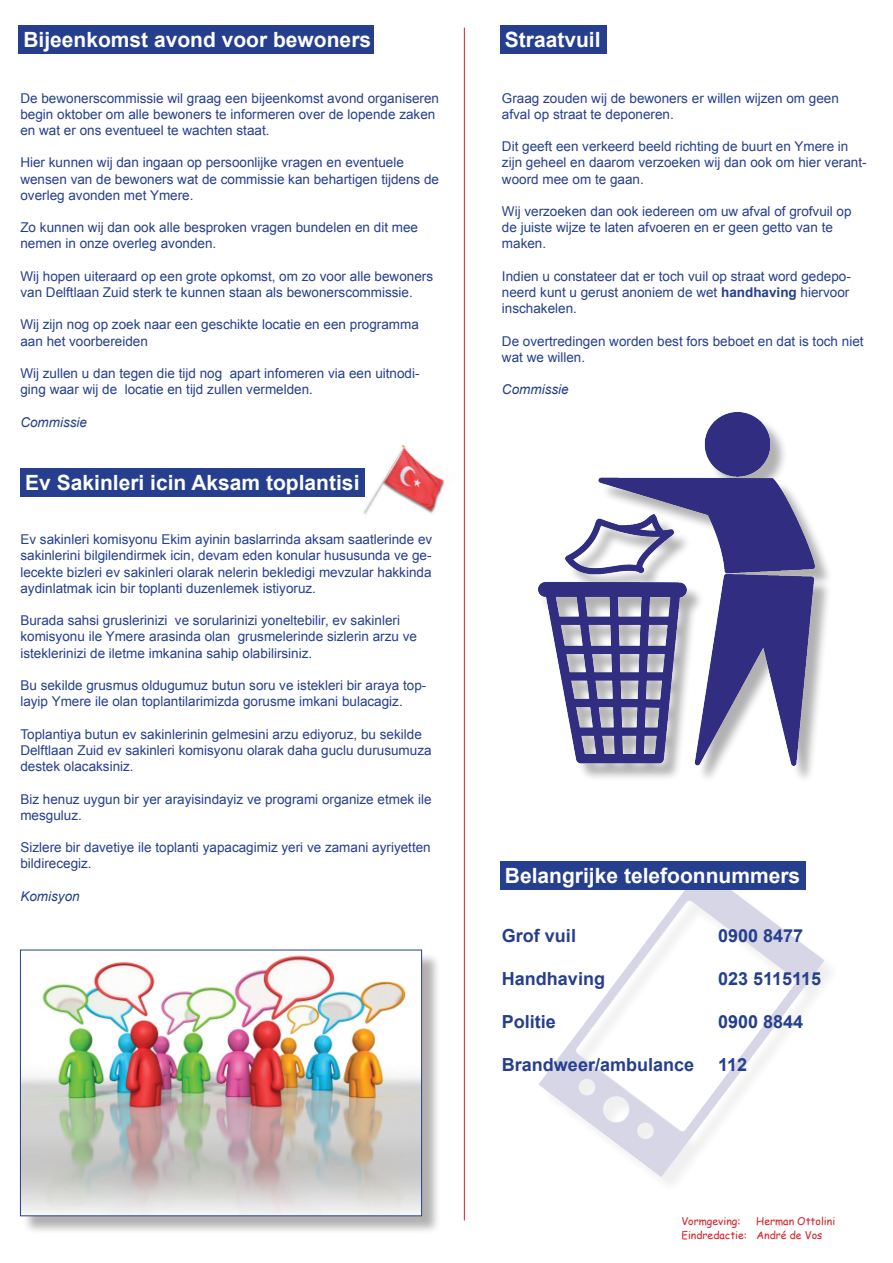
<style>
.page{position:relative;width:893px;height:1263px;background:#fff}
.page>*{position:absolute;margin:0;border:0;box-sizing:border-box;transform-origin:0 0}
.t1{font:700 21px "Arial";color:#fff}
.t2{font:700 18px "Arial";color:#253f8e}
.t3{font:13.5px/16.2px "Arial";color:#253f8e}
.t4{font:italic 13.5px "Arial";color:#253f8e}
.t5{font:10.5px/14.4px "Comic Sans MS";color:#d1232a}
.s1{font-weight:700}
</style>
<div class="page">
<img style="left:538px;top:868px;width:286px;height:309px">
<div style="left:19px;top:26px;width:355px;height:28px;background:#253f8e"></div>
<div style="left:500px;top:26px;width:106px;height:28px;background:#253f8e"></div>
<div style="left:500px;top:861px;width:305px;height:29px;background:#253f8e"></div>
<div style="left:20px;top:469px;width:345px;height:28px;background:#253f8e"></div>
<div style="left:22px;top:952px;width:419px;height:283px;background:#231f20;opacity:.35"></div>
<img style="left:22px;top:952px;width:398px;height:262px">
<div style="left:20px;top:950px;width:402px;height:266px;border:1px solid #253f8e"></div>
<hr style="left:464px;top:28px;width:1px;height:1192px;background:#d1232a">
<img style="left:356px;top:445px;width:89px;height:70px">
<div style="left:541px;top:415px;width:292px;height:369px;background:#231f20;opacity:.35"></div>
<img style="left:538px;top:412px;width:277px;height:354px">
<h1 class="t1" style="left:23px;top:26px;width:349px">Bijeenkomst avond voor bewoners</h1>
<h1 class="t1" style="left:505px;top:26px;width:97px">Straatvuil</h1>
<p class="t3" style="left:20px;top:90px;width:420px">De bewonerscommissie wil graag een bijeenkomst avond organiseren begin oktober om alle bewoners te informeren over de lopende zaken en wat er ons eventueel te wachten staat.</p>
<p class="t3" style="left:20px;top:155px;width:420px">Hier kunnen wij dan ingaan op persoonlijke vragen en eventuele wensen van de bewoners wat de commissie kan behartigen tijdens de overleg avonden met Ymere.</p>
<p class="t3" style="left:20px;top:219px;width:399px">Zo kunnen wij dan ook alle besproken vragen bundelen en dit mee nemen in onze overleg avonden.</p>
<p class="t3" style="left:20px;top:268px;width:414px">Wij hopen uiteraard op een grote opkomst, om zo voor alle bewoners van Delftlaan Zuid sterk te kunnen staan als bewonerscommissie.</p>
<p class="t3" style="left:20px;top:317px;width:400px">Wij zijn nog op zoek naar een geschikte locatie en een programma aan het voorbereiden</p>
<p class="t3" style="left:20px;top:365px;width:401px">Wij zullen u dan tegen die tijd nog apart infomeren via een uitnodi&shy;ging waar wij de locatie en tijd zullen vermelden.</p>
<p class="t4" style="left:20px;top:413px;width:68px">Commissie</p>
<h1 class="t1" style="left:25px;top:469px;width:336px">Ev Sakinleri icin Aksam toplantisi</h1>
<p class="t3" style="left:20px;top:532px;width:413px;text-align:justify">Ev sakinleri komisyonu Ekim ayinin baslarrinda aksam saatlerinde ev sakinlerini bilgilendirmek icin, devam eden konular hususunda ve ge&shy;lecekte bizleri ev sakinleri olarak nelerin bekledigi mevzular hakkinda aydinlatmak icin bir toplanti duzenlemek istiyoruz.</p>
<p class="t3" style="left:20px;top:613px;width:398px">Burada sahsi gruslerinizi ve sorularinizi yoneltebilir, ev sakinleri komisyonu ile Ymere arasinda olan grusmelerinde sizlerin arzu ve isteklerinizi de iletme imkanina sahip olabilirsiniz.</p>
<p class="t3" style="left:20px;top:677px;width:407px">Bu sekilde grusmus oldugumuz butun soru ve istekleri bir araya top&shy;layip Ymere ile olan toplantilarimizda gorusme imkani bulacagiz.</p>
<p class="t3" style="left:20px;top:726px;width:413px">Toplantiya butun ev sakinlerinin gelmesini arzu ediyoruz, bu sekilde<br>Delftlaan Zuid ev sakinleri komisyonu olarak daha guclu durusumuza destek olacaksiniz.</p>
<p class="t3" style="left:20px;top:791px;width:413px">Biz henuz uygun bir yer arayisindayiz ve programi organize etmek ile mesguluz.</p>
<p class="t3" style="left:20px;top:839px;width:412px">Sizlere bir davetiye ile toplanti yapacagimiz yeri ve zamani ayriyetten bildirecegiz.</p>
<p class="t4" style="left:20px;top:887px;width:61px">Komisyon</p>
<p class="t3" style="left:502px;top:90px;width:338px">Graag zouden wij de bewoners er willen wijzen om geen afval op straat te deponeren.</p>
<p class="t3" style="left:502px;top:138px;width:366px">Dit geeft een verkeerd beeld richting de buurt en Ymere in zijn geheel en daarom verzoeken wij dan ook om hier verant&shy;woord mee om te gaan.</p>
<p class="t3" style="left:502px;top:203px;width:351px">Wij verzoeken dan ook iedereen om uw afval of grofvuil op de juiste wijze te laten afvoeren en er geen getto van te maken.</p>
<p class="t3" style="left:502px;top:268px;width:350px;text-align:justify">Indien u constateer dat er toch vuil op straat word gedepo&shy;neerd kunt u gerust anoniem de wet <span class="s1">handhaving</span> hiervoor inschakelen.</p>
<p class="t3" style="left:502px;top:333px;width:363px">De overtredingen worden best fors beboet en dat is toch niet wat we willen.</p>
<p class="t4" style="left:502px;top:381px;width:68px">Commissie</p>
<h1 class="t1" style="left:505px;top:862px;width:297px">Belangrijke telefoonnummers</h1>
<h2 class="t2" style="left:502px;top:923px;width:76px">Grof vuil</h2>
<h2 class="t2" style="left:718px;top:923px;width:87px">0900 8477</h2>
<h2 class="t2" style="left:502px;top:967px;width:105px">Handhaving</h2>
<h2 class="t2" style="left:718px;top:967px;width:105px">023 5115115</h2>
<h2 class="t2" style="left:502px;top:1010px;width:56px">Politie</h2>
<h2 class="t2" style="left:718px;top:1010px;width:87px">0900 8844</h2>
<h2 class="t2" style="left:502px;top:1053px;width:194px">Brandweer/ambulance</h2>
<h2 class="t2" style="left:718px;top:1053px;width:31px">112</h2>
<p class="t5" style="left:681px;top:1213px;width:155px;text-indent:75px">Herman Ottolini<br>Eindredactie: André de Vos</p>
<p class="t5" style="left:681px;top:1213px;width:61px">Vormgeving:</p>
</div>
